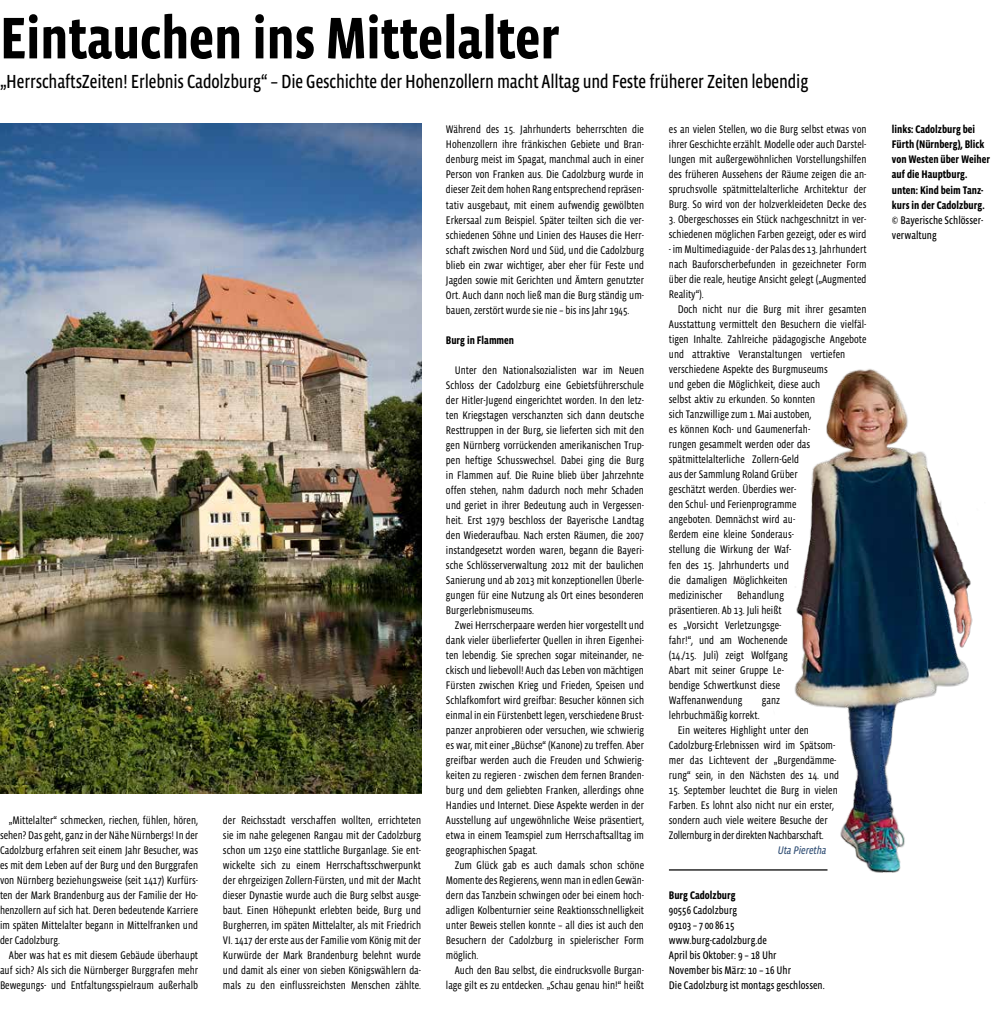
<style>
.page{position:relative;width:991px;height:1017px;background:#fff}
.page>*{position:absolute;margin:0;border:0;box-sizing:border-box;transform-origin:0 0}
.t1{font:700 60px "Vista Sans Nar OT";color:#000}
.t2{font:19.38px "Vista Sans Nar OT";letter-spacing:-.01em;color:#000}
.t3{font:11.25px/15px "Vista Sans Nar OT";color:#000;text-align:justify}
.t4{font:11.25px/15px "Vista Sans Nar OT";color:#000}
.t5{font:700 11.25px/15px "Vista Sans Nar OT";color:#000}
.t6{font:italic 11.25px "Vista Sans Nar OT";color:#325076}
</style>
<div class="page">
<img style="left:0;top:123px;width:421px;height:670px">
<hr style="left:668px;top:869px;width:159px;height:1px;background:#000">
<img style="left:773px;top:369px;width:200px;height:504px">
<h1 class="t1" style="left:0;top:7px;width:561px">Eintauchen ins Mittelalter</h1>
<h2 class="t2" style="left:0;top:72px;width:809px">„HerrschaftsZeiten! Erlebnis Cadolzburg“ – Die Geschichte der Hohenzollern macht Alltag und Feste früherer Zeiten lebendig</h2>
<p class="t3" style="left:0;top:812px;width:200px;text-indent:9px">„Mittelalter“ schmecken, riechen, fühlen, hören, sehen? Das geht, ganz in der Nähe Nürnbergs! In der Cadolzburg erfahren seit einem Jahr Besucher, was es mit dem Leben auf der Burg und den Burggrafen von Nürnberg beziehungsweise (seit 1417) Kurfürs&shy;ten der Mark Brandenburg aus der Familie der Ho&shy;henzollern auf sich hat. Deren bedeutende Karriere im späten Mittelalter begann in Mittelfranken und der Cadolzburg.</p>
<p class="t3" style="left:0;top:947px;width:200px;text-indent:9px">Aber was hat es mit diesem Gebäude überhaupt auf sich? Als sich die Nürnberger Burggrafen mehr Bewegungs- und Entfaltungsspielraum außerhalb</p>
<p class="t3" style="left:223px;top:812px;width:200px">der Reichsstadt verschaffen wollten, errichteten sie im nahe gelegenen Rangau mit der Cadolzburg schon um 1250 eine stattliche Burganlage. Sie ent&shy;wickelte sich zu einem Herrschaftsschwerpunkt der ehrgeizigen Zollern-Fürsten, und mit der Macht dieser Dynastie wurde auch die Burg selbst ausge&shy;baut. Einen Höhepunkt erlebten beide, Burg und Burgherren, im späten Mittelalter, als mit Friedrich VI. 1417 der erste aus der Familie vom König mit der Kurwürde der Mark Brandenburg belehnt wurde und damit als einer von sieben Königswählern da&shy;mals zu den einflussreichsten Menschen zählte.</p>
<p class="t3" style="left:446px;top:122px;width:200px">Während des 15. Jahrhunderts beherrschten die Hohenzollern ihre fränkischen Gebiete und Bran&shy;denburg meist im Spagat, manchmal auch in einer Person von Franken aus. Die Cadolzburg wurde in dieser Zeit dem hohen Rang entsprechend repräsen&shy;tativ ausgebaut, mit einem aufwendig gewölbten Erkersaal zum Beispiel. Später teilten sich die ver&shy;schiedenen Söhne und Linien des Hauses die Herr&shy;schaft zwischen Nord und Süd, und die Cadolzburg blieb ein zwar wichtiger, aber eher für Feste und Jagden sowie mit Gerichten und Ämtern genutzter Ort. Auch dann noch ließ man die Burg ständig um&shy;bauen, zerstört wurde sie nie – bis ins Jahr 1945.</p>
<p class="t5" style="left:446px;top:332px;width:70px">Burg in Flammen</p>
<p class="t3" style="left:446px;top:362px;width:200px;text-indent:9px">Unter den Nationalsozialisten war im Neuen Schloss der Cadolzburg eine Gebietsführerschule der Hitler-Jugend eingerichtet worden. In den letz&shy;ten Kriegstagen verschanzten sich dann deutsche Resttruppen in der Burg, sie lieferten sich mit den gen Nürnberg vorrückenden amerikanischen Trup&shy;pen heftige Schusswechsel. Dabei ging die Burg in Flammen auf. Die Ruine blieb über Jahrzehnte offen stehen, nahm dadurch noch mehr Schaden und geriet in ihrer Bedeutung auch in Vergessen&shy;heit. Erst 1979 beschloss der Bayerische Landtag den Wiederaufbau. Nach ersten Räumen, die 2007 instandgesetzt worden waren, begann die Bayeri&shy;sche Schlösserverwaltung 2012 mit der baulichen Sanierung und ab 2013 mit konzeptionellen Überle&shy;gungen für eine Nutzung als Ort eines besonderen Burgerlebnismuseums.</p>
<p class="t3" style="left:446px;top:617px;width:200px;text-indent:9px">Zwei Herrscherpaare werden hier vorgestellt und dank vieler überlieferter Quellen in ihren Eigenhei&shy;ten lebendig. Sie sprechen sogar miteinander, ne&shy;ckisch und liebevoll! Auch das Leben von mächtigen Fürsten zwischen Krieg und Frieden, Speisen und Schlafkomfort wird greifbar: Besucher können sich einmal in ein Fürstenbett legen, verschiedene Brust&shy;panzer anprobieren oder versuchen, wie schwierig es war, mit einer „Büchse“ (Kanone) zu treffen. Aber greifbar werden auch die Freuden und Schwierig&shy;keiten zu regieren - zwischen dem fernen Branden&shy;burg und dem geliebten Franken, allerdings ohne Handies und Internet. Diese Aspekte werden in der Ausstellung auf ungewöhnliche Weise präsentiert, etwa in einem Teamspiel zum Herrschaftsalltag im geographischen Spagat.</p>
<p class="t3" style="left:446px;top:857px;width:200px;text-indent:9px">Zum Glück gab es auch damals schon schöne Momente des Regierens, wenn man in edlen Gewän&shy;dern das Tanzbein schwingen oder bei einem hoch&shy;adligen Kolbenturnier seine Reaktionsschnelligkeit unter Beweis stellen konnte – all dies ist auch den Besuchern der Cadolzburg in spielerischer Form möglich.</p>
<p class="t3" style="left:446px;top:962px;width:200px;text-align:right">Auch den Bau selbst, die eindrucksvolle Burgan&shy;lage gilt es zu entdecken. „Schau genau hin!“ heißt</p>
<p class="t3" style="left:668px;top:122px;width:199px">es an vielen Stellen, wo die Burg selbst etwas von ihrer Geschichte erzählt. Modelle oder auch Darstel&shy;lungen mit außergewöhnlichen Vorstellungshilfen des früheren Aussehens der Räume zeigen die an&shy;spruchsvolle spätmittelalterliche Architektur der Burg. So wird von der holzverkleideten Decke des</p>
<p class="t3" style="left:668px;top:212px;width:199px">3. Obergeschosses ein Stück nachgeschnitzt in ver&shy;schiedenen möglichen Farben gezeigt, oder es wird</p>
<p class="t3" style="left:668px;top:242px;width:199px">- im Multimediaguide - der Palas des 13. Jahrhundert nach Bauforscherbefunden in gezeichneter Form über die reale, heutige Ansicht gelegt („Augmented Reality“).</p>
<p class="t3" style="left:668px;top:302px;width:199px;text-align:left;text-indent:9px">Doch nicht nur die Burg mit ihrer gesamten Ausstattung vermittelt den Besuchern die vielfäl&shy;tigen Inhalte. Zahlreiche pädagogische Angebote und attraktive Veranstaltungen vertiefen verschiedene Aspekte des Burgmuseums<br>und geben die Möglichkeit, diese auch<br>selbst aktiv zu erkunden. So konnten<br>sich Tanzwillige zum 1. Mai austoben,<br>es können Koch- und Gaumenerfah-<br>rungen gesammelt werden oder das spätmittelalterliche Zollern-Geld<br>aus der Sammlung Roland Grüber<br>geschätzt werden. Überdies wer-<br>den Schul- und Ferienprogramme<br>angeboten. Demnächst wird au-<br>ßerdem eine kleine Sonderaus-<br>stellung die Wirkung der Waf-<br>fen des 15. Jahrhunderts und<br>die damaligen Möglichkeiten<br>medizinischer</p>
<p class="t3" style="left:668px;top:587px;width:120px;text-align:left;text-indent:68px">Behandlung präsentieren. Ab 13. Juli heißt es „Vorsicht Verletzungsge&shy;fahr!“, und am Wochenende (14./15. Juli) zeigt Wolfgang<br>Abart mit seiner Gruppe Le&shy;bendige Schwertkunst diese<br>Waffenanwendung</p>
<p class="t3" style="left:761px;top:692px;width:20px">ganz</p>
<p class="t3" style="left:668px;top:707px;width:92px">lehrbuchmäßig korrekt.</p>
<p class="t3" style="left:677px;top:722px;width:133px">Ein weiteres Highlight unter den</p>
<p class="t3" style="left:668px;top:737px;width:168px">Cadolzburg-Erlebnissen wird im Spätsom-</p>
<p class="t3" style="left:668px;top:752px;width:169px">mer das Lichtevent der „Burgendämme-</p>
<p class="t3" style="left:668px;top:767px;width:172px">rung“ sein, in den Nächsten des 14. und</p>
<p class="t3" style="left:668px;top:782px;width:170px;text-align:left">15. September leuchtet die Burg in vielen Farben. Es lohnt also nicht nur ein erster, sondern auch viele weitere Besuche der Zollernburg in der direkten Nachbarschaft.</p>
<p class="t6" style="left:777px;top:843px;width:50px">Uta Pieretha</p>
<p class="t5" style="left:668px;top:887px;width:68px">Burg Cadolzburg</p>
<p class="t4" style="left:668px;top:902px;width:157px">90556 Cadolzburg<br>09103 – 7 00 86 15 www.burg-cadolzburg.de<br>April bis Oktober: 9 – 18 Uhr<br>November bis März: 10 – 16 Uhr<br>Die Cadolzburg ist montags geschlossen.</p>
<p class="t5" style="left:891px;top:122px;width:100px">links: Cadolzburg bei<br>Fürth (Nürnberg), Blick von Westen über Weiher auf die Hauptburg. unten: Kind beim Tanz&shy;kurs in der Cadolzburg.</p>
<p class="t4" style="left:891px;top:212px;width:93px">© Bayerische Schlösser&shy;verwaltung</p>
</div>
